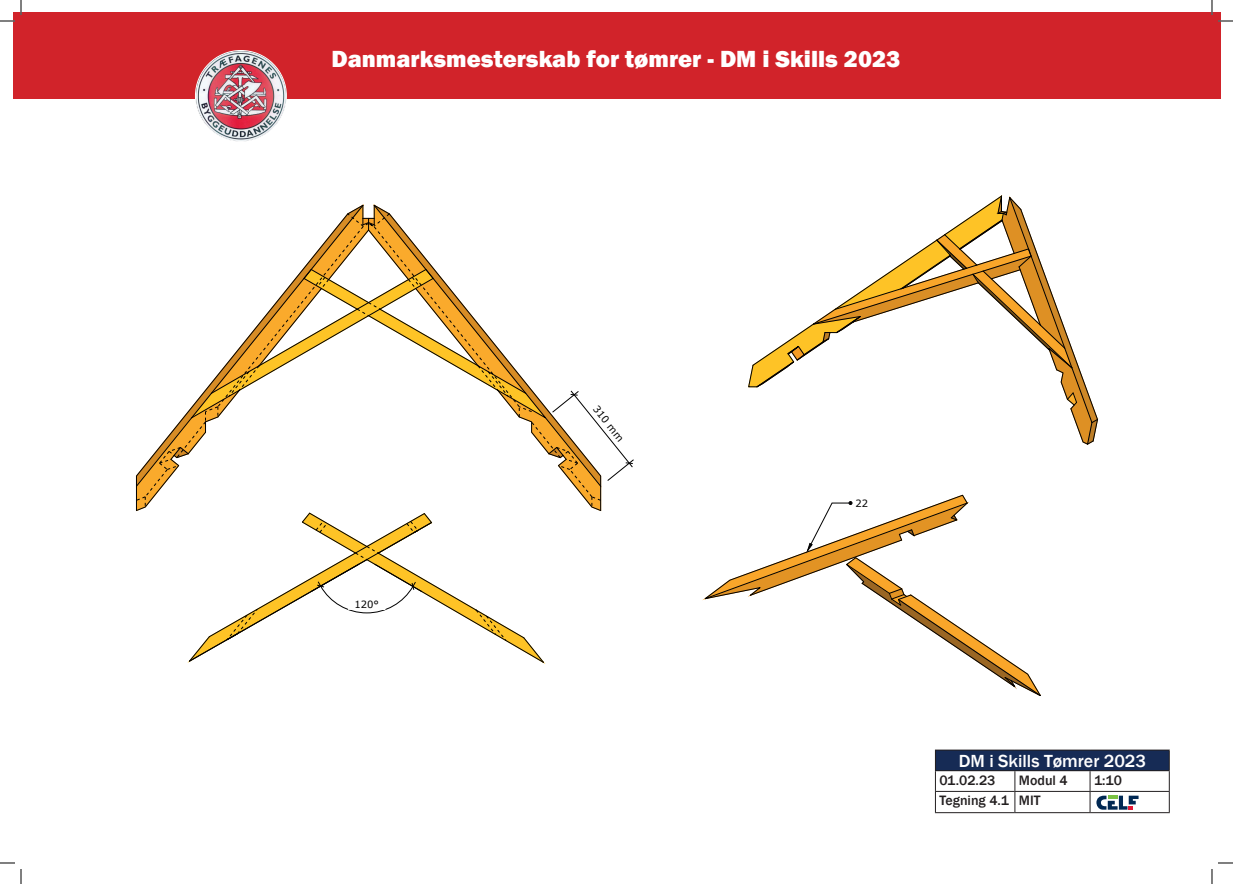
<style>
.page{position:relative;width:1233px;height:884px;background:#fff}
.page>*{position:absolute;margin:0;border:0;box-sizing:border-box;transform-origin:0 0}
.t1{font:800 24px "Franklin Gothic";color:#fff}
.t2{font:500 18px "Franklin Gothic";color:#fff}
.t3{font:500 14px "Franklin Gothic";color:#231f20}
.t4{font:10px "Verdana";color:#000001}
</style>
<div class="page">
<div style="left:12px;top:12px;width:1208px;height:87px;background:#d1232a"></div>
<img style="left:195px;top:51px;width:91px;height:89px">
<svg style="left:748px;top:195px;width:350px;height:250px"></svg>
<svg style="left:702px;top:494px;width:339px;height:202px"></svg>
<svg style="left:135px;top:204px;width:499px;height:460px"></svg>
<div style="left:935px;top:750px;width:234px;height:21px;background:#162b55"></div>
<hr style="left:935px;top:750px;width:80px;height:1px;background:#231f20">
<hr style="left:1015px;top:750px;width:75px;height:1px;background:#231f20">
<hr style="left:1090px;top:750px;width:79px;height:1px;background:#231f20">
<hr style="left:935px;top:770px;width:80px;height:1px;background:#231f20">
<hr style="left:1015px;top:770px;width:75px;height:1px;background:#231f20">
<hr style="left:1090px;top:770px;width:79px;height:1px;background:#231f20">
<hr style="left:935px;top:791px;width:80px;height:1px;background:#231f20">
<svg style="left:935px;top:751px;width:1px;height:61px"></svg>
<hr style="left:1015px;top:791px;width:75px;height:1px;background:#231f20">
<svg style="left:1014px;top:771px;width:1px;height:41px"></svg>
<hr style="left:1090px;top:791px;width:79px;height:1px;background:#231f20">
<svg style="left:1089px;top:771px;width:1px;height:41px"></svg>
<svg style="left:1168px;top:751px;width:1px;height:61px"></svg>
<hr style="left:935px;top:812px;width:80px;height:1px;background:#231f20">
<hr style="left:1015px;top:812px;width:75px;height:1px;background:#231f20">
<hr style="left:1090px;top:812px;width:79px;height:1px;background:#231f20">
<svg style="left:1096px;top:796px;width:42px;height:14px"></svg>
<svg style="left:1218px;top:20px;width:15px;height:2px"></svg>
<svg style="left:1218px;top:862px;width:15px;height:2px"></svg>
<svg style="left:0;top:0;width:22px;height:22px"></svg>
<svg style="left:0;top:862px;width:22px;height:22px"></svg>
<svg style="left:1211px;top:0;width:1px;height:15px"></svg>
<svg style="left:1211px;top:869px;width:1px;height:15px"></svg>
<p class="t1" style="left:331px;top:43px;width:570px">Danmarksmesterskab for tømrer - DM i Skills 2023</p>
<p class="t4" style="left:354px;top:597px;width:26px">120°</p>
<p class="t4" style="left:600px;top:403px;width:44px;rotate:51deg">310 mm</p>
<p class="t4" style="left:855px;top:496px;width:14px">22</p>
<p class="t2" style="left:958px;top:749px;width:189px">DM i Skills Tømrer 2023</p>
<p class="t3" style="left:939px;top:771px;width:57px">01.02.23</p>
<p class="t3" style="left:1019px;top:771px;width:50px">Modul 4</p>
<p class="t3" style="left:1094px;top:771px;width:29px">1:10</p>
<p class="t3" style="left:939px;top:792px;width:103px">Tegning 4.1 MIT</p>
</div>
